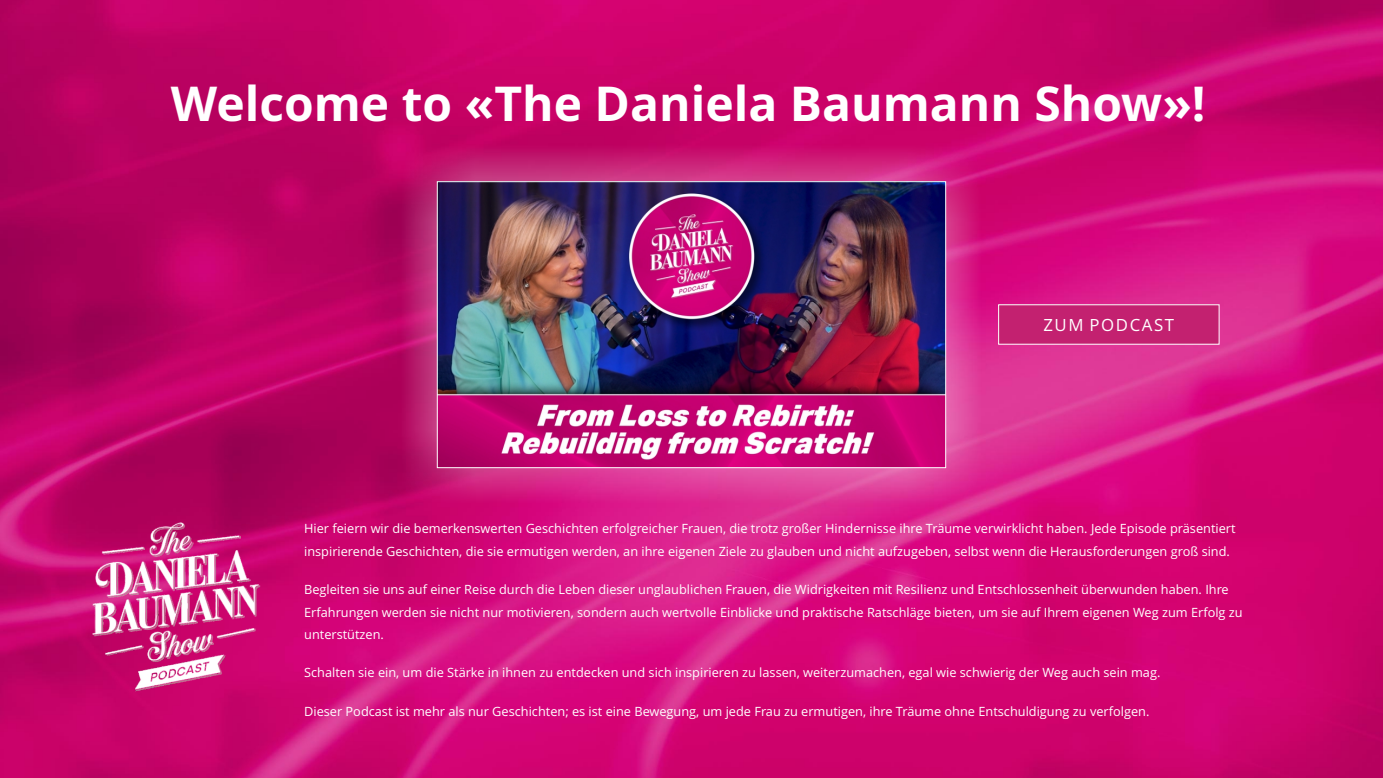
<style>
.page{position:relative;width:1383px;height:778px;background:#fff}
.page>*{position:absolute;margin:0;border:0;box-sizing:border-box;transform-origin:0 0}
.t1{font:700 48px "Open Sans";color:#fff}
.t2{font:16.8px "Open Sans";letter-spacing:.095em;color:#fff}
.t3{font:12.75px/22.5px "Open Sans";color:#fff}
</style>
<div class="page">
<img style="left:0;top:0;width:1382px;height:778px">
<img style="left:86px;top:518px;width:178px;height:179px">
<img style="left:400px;top:144px;width:582px;height:361px">
<img style="left:439px;top:183px;width:505px;height:283px">
<div style="left:437px;top:181px;width:509px;height:287px;border:1px solid #fff"></div>
<div style="left:998px;top:305px;width:221px;height:39px;background:#c32170"></div>
<h1 class="t1" style="left:171px;top:84px;width:1036px">Welcome to «The Daniela Baumann Show»!</h1>
<h2 class="t2" style="left:1043px;top:317px;width:132px">ZUM PODCAST</h2>
<p class="t3" style="left:304px;top:518px;width:933px">Hier feiern wir die bemerkenswerten Geschichten erfolgreicher Frauen, die trotz großer Hindernisse ihre Träume verwirklicht haben. Jede Episode präsentiert inspirierende Geschichten, die sie ermutigen werden, an ihre eigenen Ziele zu glauben und nicht aufzugeben, selbst wenn die Herausforderungen groß sind.</p>
<p class="t3" style="left:304px;top:579px;width:940px">Begleiten sie uns auf einer Reise durch die Leben dieser unglaublichen Frauen, die Widrigkeiten mit Resilienz und Entschlossenheit überwunden haben. Ihre<br>Erfahrungen werden sie nicht nur motivieren, sondern auch wertvolle Einblicke und praktische Ratschläge bieten, um sie auf Ihrem eigenen Weg zum Erfolg zu unterstützen.</p>
<p class="t3" style="left:304px;top:663px;width:857px">Schalten sie ein, um die Stärke in ihnen zu entdecken und sich inspirieren zu lassen, weiterzumachen, egal wie schwierig der Weg auch sein mag.</p>
<p class="t3" style="left:304px;top:701px;width:846px">Dieser Podcast ist mehr als nur Geschichten; es ist eine Bewegung, um jede Frau zu ermutigen, ihre Träume ohne Entschuldigung zu verfolgen.</p>
</div>
